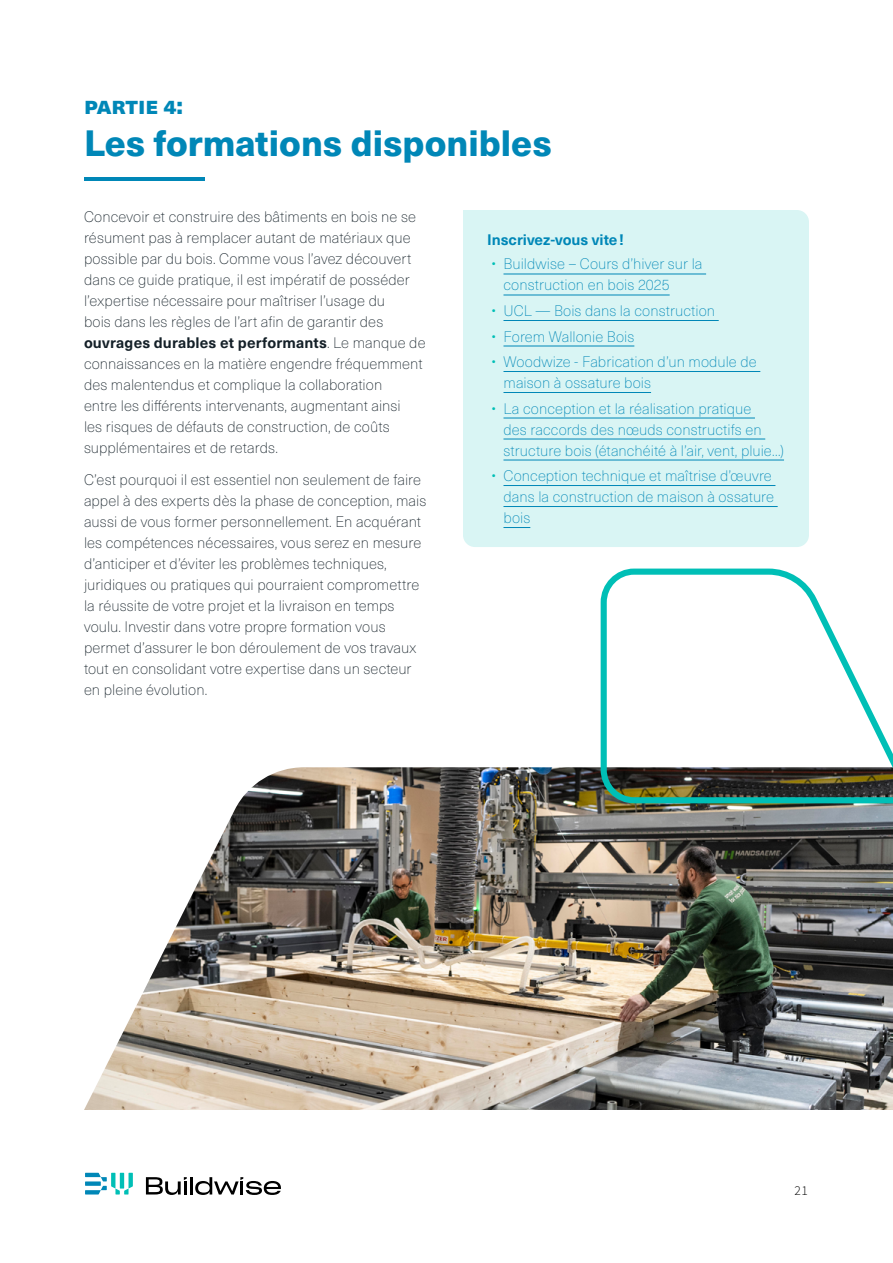
<style>
.page{position:relative;width:893px;height:1263px;background:#fff}
.page>*{position:absolute;margin:0;border:0;box-sizing:border-box;transform-origin:0 0}
.t1{font:800 36px "Neue Haas Unica W1 G";color:#0087b7}
.t2{font:800 24px "Neue Haas Unica W1 G";letter-spacing:-.005em;color:#0087b7}
.t3{font:100 15px/21px "Neue Haas Unica W1 G";letter-spacing:.005em;color:#142028}
.t4{font:100 15px/21px "Neue Haas Unica W1 G";letter-spacing:.005em;color:#0087b7}
.t5{font:700 15px "Neue Haas Unica W1 G";color:#0087b7}
.t6{font:13.5px "Source Sans Variable";color:#000}
.s1{font-weight:700}
.s2{color:#00bfb6}
</style>
<div class="page">
<svg style="left:146px;top:1177px;width:41px;height:18px"></svg>
<hr style="left:190px;top:1177px;width:3px;height:17px;background:#000">
<svg style="left:195px;top:1177px;width:86px;height:18px"></svg>
<svg style="left:85px;top:1173px;width:48px;height:21px"></svg>
<hr style="left:120px;top:1173px;width:4px;height:15px;background:#00bfb6">
<img style="left:84px;top:767px;width:809px;height:343px">
<svg style="left:598px;top:568px;width:295px;height:238px"></svg>
<div style="left:463px;top:210px;width:346px;height:337px;background:#d9f5f4"></div>
<hr style="left:503px;top:274px;width:203px;height:1px;background:#0087b7">
<hr style="left:503px;top:295px;width:167px;height:1px;background:#0087b7">
<hr style="left:503px;top:320px;width:216px;height:1px;background:#0087b7">
<hr style="left:503px;top:346px;width:131px;height:1px;background:#0087b7">
<hr style="left:503px;top:371px;width:257px;height:1px;background:#0087b7">
<hr style="left:503px;top:392px;width:148px;height:1px;background:#0087b7">
<hr style="left:503px;top:418px;width:252px;height:1px;background:#0087b7">
<hr style="left:503px;top:439px;width:262px;height:1px;background:#0087b7">
<hr style="left:503px;top:460px;width:281px;height:1px;background:#0087b7">
<hr style="left:503px;top:485px;width:272px;height:1px;background:#0087b7">
<hr style="left:503px;top:506px;width:275px;height:1px;background:#0087b7">
<svg style="left:503px;top:527px;width:27px;height:1px"></svg>
<hr style="left:84px;top:177px;width:120px;height:3px;background:#0087b7">
<h2 class="t2" style="left:84px;top:87px;width:101px">partie 4:</h2>
<h1 class="t1" style="left:84px;top:116px;width:469px">Les formations disponibles</h1>
<p class="t3" style="left:84px;top:206px;width:343px">Concevoir et construire des bâtiments en bois ne se résument pas à remplacer autant de matériaux que possible par du bois. Comme vous l’avez découvert dans ce guide pratique, il est impératif de posséder l’expertise nécessaire pour maîtriser l’usage du<br>bois dans les règles de l’art afin de garantir des <span class="s1">ouvrages durables et performants</span>. Le manque de connaissances en la matière engendre fréquemment des malentendus et complique la collaboration<br>entre les différents intervenants, augmentant ainsi<br>les risques de défauts de construction, de coûts supplémentaires et de retards.</p>
<p class="t3" style="left:84px;top:468px;width:344px">C’est pourquoi il est essentiel non seulement de faire appel à des experts dès la phase de conception, mais aussi de vous former personnellement. En acquérant les compétences nécessaires, vous serez en mesure d’anticiper et d’éviter les problèmes techniques, juridiques ou pratiques qui pourraient compromettre la réussite de votre projet et la livraison en temps voulu. Investir dans votre propre formation vous permet d’assurer le bon déroulement de vos travaux tout en consolidant votre expertise dans un secteur en pleine évolution.</p>
<p class="t5" style="left:487px;top:229px;width:139px">Inscrivez-vous vite!</p>
<p class="t4" style="left:503px;top:253px;width:201px;text-indent:-12px"><span class="s2">•</span> Buildwise – Cours d’hiver sur la construction en bois 2025</p>
<p class="t4" style="left:491px;top:300px;width:225px"><span class="s2">•</span> UCL — Bois dans la construction</p>
<p class="t4" style="left:491px;top:325px;width:144px"><span class="s2">•</span> Forem Wallonie Bois</p>
<p class="t4" style="left:503px;top:351px;width:255px;text-indent:-12px"><span class="s2">•</span> Woodwize - Fabrication d’un module de maison à ossature bois</p>
<p class="t4" style="left:503px;top:397px;width:282px;text-indent:-12px"><span class="s2">•</span> La conception et la réalisation pratique<br>des raccords des nœuds constructifs en structure bois (étanchéité à l’air, vent, pluie…)</p>
<p class="t4" style="left:503px;top:465px;width:272px;text-indent:-12px"><span class="s2">•</span> Conception technique et maîtrise d’œuvre dans la construction de maison à ossature bois</p>
<p class="t6" style="left:795px;top:1182px;width:15px">21</p>
</div>
